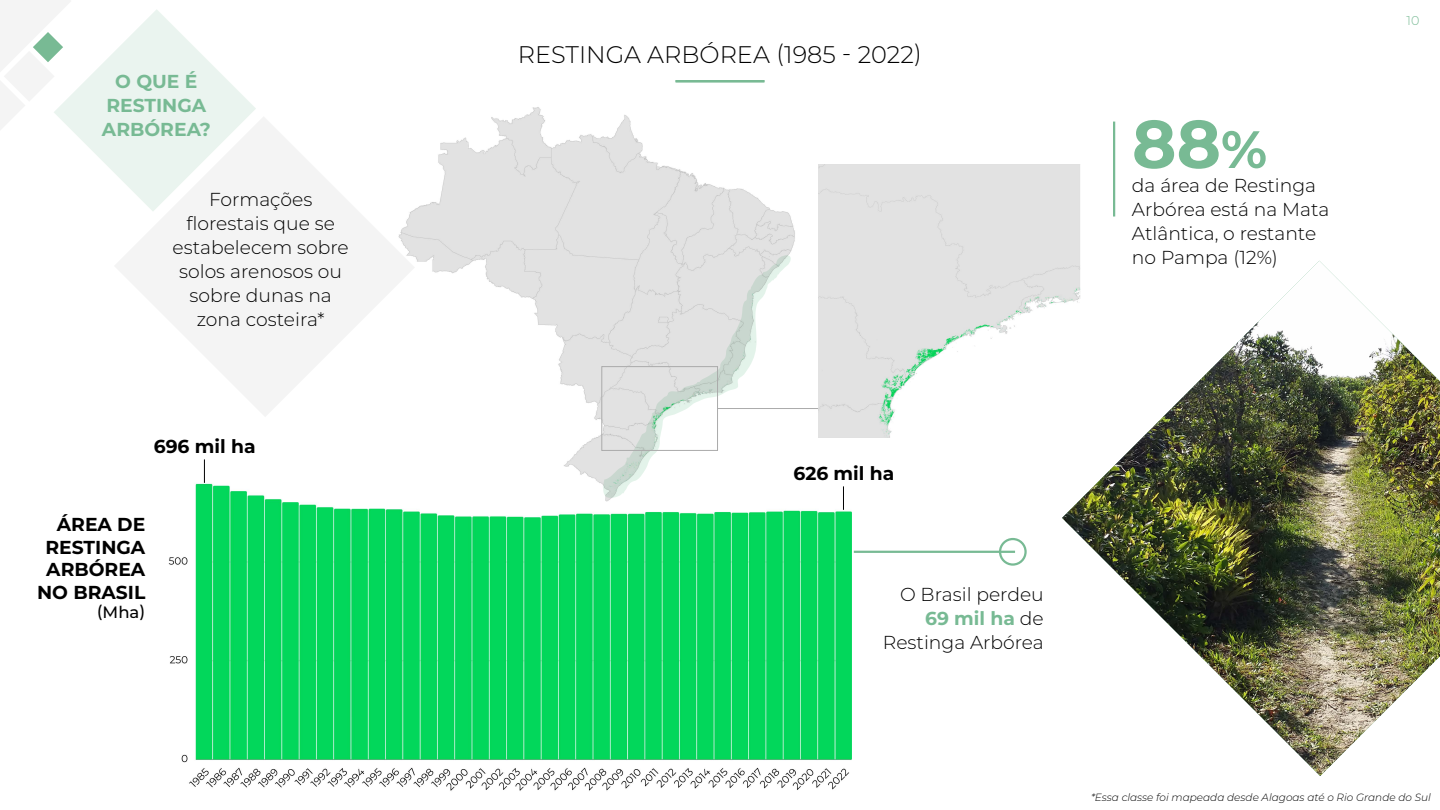
<style>
.page{position:relative;width:1440px;height:810px;background:#fff}
.page>*{position:absolute;margin:0;border:0;box-sizing:border-box;transform-origin:0 0}
.t1{font:700 67.5px "Montserrat";color:#78ba94}
.t2{font:300 24px "Montserrat";color:#000}
.t3{font:300 18.75px/24px "Montserrat";color:#000;text-align:right}
.t4{font:700 18.75px/22.5px "Montserrat";color:#000;text-align:right}
.t5{font:700 18.75px/24px "Montserrat";color:#78ba94;text-align:center}
.t6{font:500 16.5px "Montserrat";color:#000}
.t7{font:300 12.75px "Montserrat";color:#78ba94}
.t8{font:italic 300 10.5px "Montserrat";color:#000}
.s1{font-size:52.5px}
.s2{font-weight:700;color:#78ba94}
</style>
<div class="page">
<svg style="left:0;top:0;width:256px;height:172px"></svg>
<img style="left:169px;top:477px;width:682px;height:314px">
<div style="left:999px;top:538px;width:28px;height:28px;border:2px solid #78ba94;border-radius:50%"></div>
<hr style="left:854px;top:551px;width:161px;height:2px;background:#78ba94">
<hr style="left:1113px;top:122px;width:2px;height:95px;background:#78ba94">
<svg style="left:114px;top:116px;width:285px;height:300px;fill:#f4f4f4"></svg>
<svg style="left:204px;top:459px;width:1px;height:24px"></svg>
<svg style="left:843px;top:486px;width:1px;height:24px"></svg>
<hr style="left:676px;top:80px;width:88px;height:2px;background:#78ba94">
<img style="left:818px;top:164px;width:262px;height:273px">
<img style="left:399px;top:107px;width:403px;height:400px">
<div style="left:601px;top:366px;width:117px;height:85px;border:1px solid #ababab"></div>
<hr style="left:718px;top:408px;width:100px;height:1px;background:#ababab">
<img style="left:1062px;top:261px;width:378px;height:515px">
<p class="t5" style="left:102px;top:69px;width:110px">O QUE É<br>RESTINGA<br>ARBÓREA?</p>
<p class="t3" style="left:173px;top:187px;width:178px;text-align:center">Formações florestais que se estabelecem sobre solos arenosos ou sobre dunas na zona costeira*</p>
<p class="t4" style="left:154px;top:434px;width:103px">696 mil ha</p>
<p class="t4" style="left:37px;top:512px;width:110px">ÁREA DE<br>RESTINGA<br>ARBÓREA<br>NO BRASIL</p>
<p class="t6" style="left:97px;top:601px;width:50px">(Mha)</p>
<p class="t2" style="left:518px;top:38px;width:406px">RESTINGA ARBÓREA (1985 - 2022)</p>
<h1 class="t1" style="left:1132px;top:95px;width:137px">88<span class="s1">%</span></h1>
<p class="t3" style="left:1132px;top:173px;width:199px;text-align:left">da área de Restinga<br>Arbórea está na Mata<br>Atlântica, o restante no Pampa (12%)</p>
<p class="t7" style="left:1407px;top:12px;width:14px">10</p>
<p class="t4" style="left:793px;top:461px;width:103px">626 mil ha</p>
<p class="t3" style="left:883px;top:581px;width:162px">O Brasil perdeu<br><span class="s2">69 mil ha</span> de<br>Restinga Arbórea</p>
<p class="t8" style="left:1091px;top:790px;width:341px">*Essa classe foi mapeada desde Alagoas até o Rio Grande do Sul</p>
</div>
